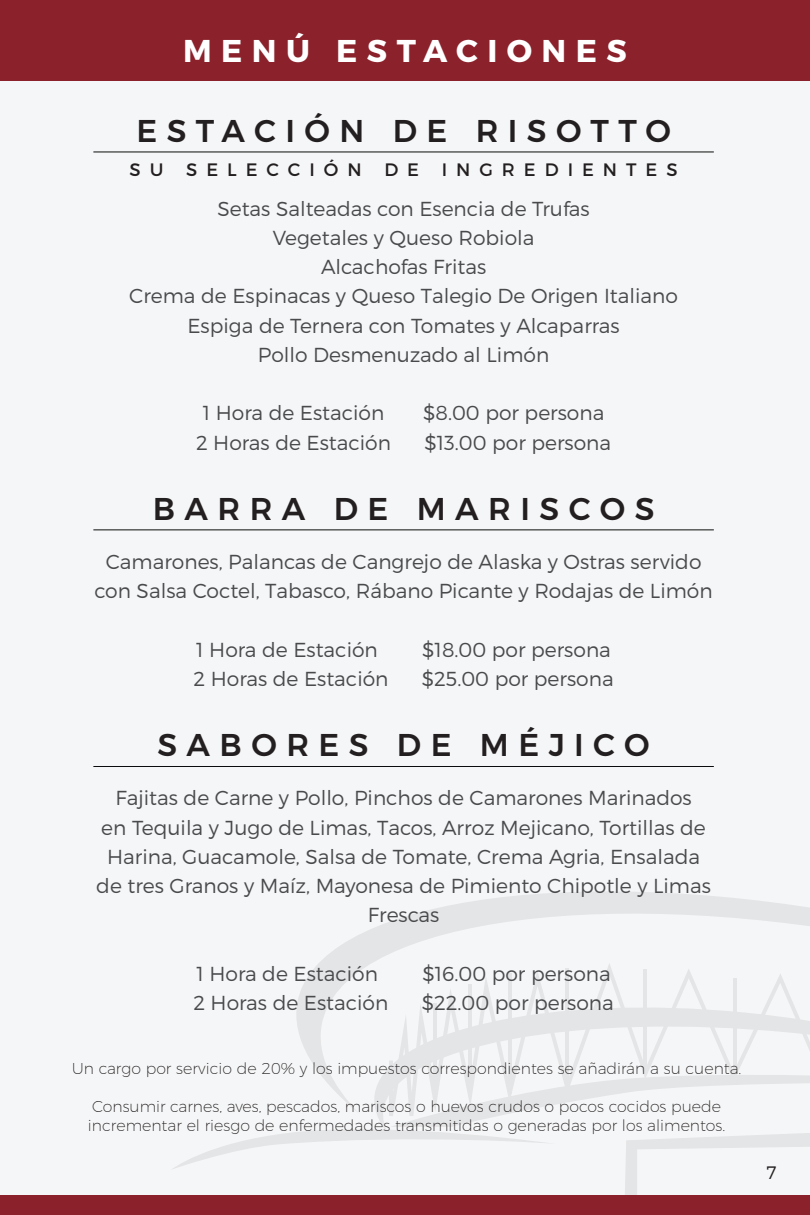
<style>
.page{position:relative;width:810px;height:1215px;background:#f5f6f7}
.page>*{position:absolute;margin:0;border:0;box-sizing:border-box;transform-origin:0 0}
.t1{font:500 31.5px "Montserrat";letter-spacing:.3em;color:#231f20}
.t2{font:700 31.5px "Montserrat";letter-spacing:.3em;color:#fff}
.t3{font:300 20.25px/29.2px "Montserrat";color:#494a4b;text-align:center}
.t4{font:18px "Montserrat";letter-spacing:.5em;color:#231f20}
.t5{font:300 18px "Montserrat";color:#231f20}
.t6{font:200 15.75px/18.9px "Montserrat";color:#231f20}
</style>
<div class="page">
<svg style="left:296px;top:891px;width:514px;height:178px"></svg>
<svg style="left:625px;top:1170px;width:12px;height:25px"></svg>
<svg style="left:173px;top:1069px;width:637px;height:101px"></svg>
<svg style="left:389px;top:963px;width:421px;height:153px"></svg>
<hr style="left:733px;top:978px;width:4px;height:100px;background:#e4e5e6">
<hr style="left:643px;top:969px;width:4px;height:101px;background:#e4e5e6">
<hr style="left:565px;top:968px;width:4px;height:119px;background:#e4e5e6">
<hr style="left:508px;top:973px;width:4px;height:121px;background:#e4e5e6">
<hr style="left:468px;top:984px;width:4px;height:112px;background:#e4e5e6">
<hr style="left:433px;top:1004px;width:4px;height:96px;background:#e4e5e6">
<div style="left:0;top:0;width:810px;height:81px;background:#8a212b"></div>
<div style="left:0;top:1195px;width:810px;height:20px;background:#8a212b"></div>
<hr style="left:93px;top:152px;width:621px;height:1px;background:#0b0d0c">
<hr style="left:93px;top:529px;width:621px;height:1px;background:#0b0d0c">
<hr style="left:93px;top:766px;width:621px;height:1px;background:#0b0d0c">
<h1 class="t2" style="left:183px;top:31px;width:445px">MENÚ ESTACIONES</h1>
<p class="t1" style="left:136px;top:105px;width:536px">ESTACIÓN DE RISOTTO</p>
<p class="t4" style="left:130px;top:158px;width:35px">S U</p>
<p class="t4" style="left:186px;top:158px;width:177px">SELECCIÓN</p>
<p class="t4" style="left:384px;top:158px;width:36px">D E</p>
<p class="t4" style="left:442px;top:158px;width:237px">INGREDIENTES</p>
<p class="t3" style="left:217px;top:193px;width:374px">Setas Salteadas con Esencia de Trufas</p>
<p class="t3" style="left:273px;top:223px;width:263px">Vegetales y Queso Robiola</p>
<p class="t3" style="left:321px;top:252px;width:167px">Alcachofas Fritas</p>
<p class="t3" style="left:129px;top:281px;width:550px">Crema de Espinacas y Queso Talegio De Origen Italiano</p>
<p class="t3" style="left:187px;top:310px;width:434px">Espiga de Ternera con Tomates y Alcaparras</p>
<p class="t3" style="left:258px;top:340px;width:293px">Pollo Desmenuzado al Limón</p>
<p class="t3" style="left:203px;top:398px;width:183px">1 Hora de Estación</p>
<p class="t3" style="left:423px;top:398px;width:183px">$8.00 por persona</p>
<p class="t3" style="left:196px;top:427px;width:197px">2 Horas de Estación</p>
<p class="t3" style="left:424px;top:427px;width:188px">$13.00 por persona</p>
<p class="t1" style="left:153px;top:483px;width:503px">BARRA DE MARISCOS</p>
<p class="t3" style="left:94px;top:547px;width:620px">Camarones, Palancas de Cangrejo de Alaska y Ostras servido con Salsa Coctel, Tabasco, Rábano Picante y Rodajas de Limón</p>
<p class="t3" style="left:196px;top:634px;width:183px">1 Hora de Estación</p>
<p class="t3" style="left:422px;top:634px;width:190px">$18.00 por persona</p>
<p class="t3" style="left:193px;top:664px;width:197px">2 Horas de Estación</p>
<p class="t3" style="left:422px;top:664px;width:193px">$25.00 por persona</p>
<p class="t1" style="left:158px;top:720px;width:494px">SABORES DE MÉJICO</p>
<p class="t3" style="left:96px;top:783px;width:616px">Fajitas de Carne y Pollo, Pinchos de Camarones Marinados<br>en Tequila y Jugo de Limas, Tacos, Arroz Mejicano, Tortillas de Harina, Guacamole, Salsa de Tomate, Crema Agria, Ensalada de tres Granos y Maíz, Mayonesa de Pimiento Chipotle y Limas Frescas</p>
<p class="t3" style="left:196px;top:959px;width:183px">1 Hora de Estación</p>
<p class="t3" style="left:422px;top:959px;width:190px">$16.00 por persona</p>
<p class="t3" style="left:193px;top:988px;width:197px">2 Horas de Estación</p>
<p class="t3" style="left:422px;top:988px;width:194px">$22.00 por persona</p>
<p class="t6" style="left:72px;top:1058px;width:671px">Un cargo por servicio de 20% y los impuestos correspondientes se añadirán a su cuenta.</p>
<p class="t6" style="left:88px;top:1096px;width:639px">Consumir carnes, aves, pescados, mariscos o huevos crudos o pocos cocidos puede incrementar el riesgo de enfermedades transmitidas o generadas por los alimentos.</p>
<p class="t5" style="left:767px;top:1162px;width:11px">7</p>
</div>
